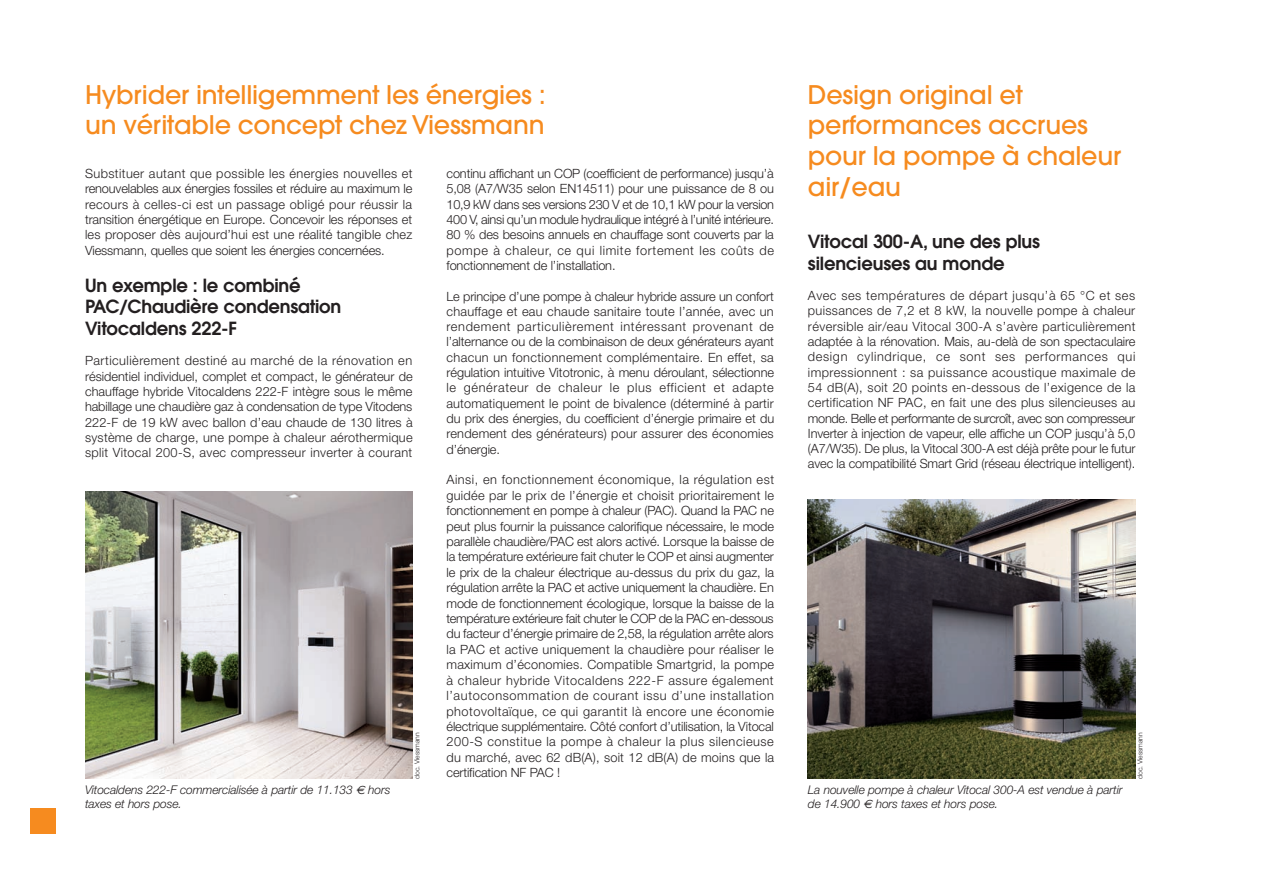
<style>
.page{position:relative;width:1263px;height:893px;background:#fff}
.page>*{position:absolute;margin:0;border:0;box-sizing:border-box;transform-origin:0 0}
.t1{font:500 25.5px/30.6px "Avant Garde";letter-spacing:-.01em;color:#f68b1f}
.t2{font:600 18px/21.6px "Avant Garde";letter-spacing:-.01em;color:#231f20}
.t3{font:300 12.75px/15.3px "Helvetica Neue";letter-spacing:-.01em;color:#231f20;text-align:justify}
.t4{font:italic 300 12px/14.4px "Helvetica Neue";letter-spacing:-.01em;color:#231f20}
.t5{font:300 6.75px "Helvetica Neue";letter-spacing:-.01em;color:#231f20}
.s1{font-family:"Euro Sans";font-weight:400}
</style>
<div class="page">
<div style="left:30px;top:808px;width:25px;height:25px;background:#f68b1f"></div>
<img style="left:85px;top:491px;width:327px;height:288px">
<img style="left:808px;top:500px;width:327px;height:279px">
<h1 class="t1" style="left:85px;top:82px;width:462px">Hybrider intelligemment les énergies : un véritable concept chez Viessmann</h1>
<h1 class="t1" style="left:808px;top:82px;width:315px">Design original et performances accrues pour la pompe à chaleur air/eau</h1>
<h2 class="t2" style="left:808px;top:232px;width:234px">Vitocal 300-A, une des plus silencieuses au monde</h2>
<p class="t3" style="left:808px;top:289px;width:329px">Avec ses températures de départ jusqu’à 65 °C et ses puissances de 7,2 et 8 kW, la nouvelle pompe à chaleur réversible air/eau Vitocal 300-A s’avère particulièrement adaptée à la rénovation. Mais, au-delà de son spectaculaire design cylindrique, ce sont ses performances qui impressionnent : sa puissance acoustique maximale de 54 dB(A), soit 20 points en-dessous de l’exigence de la certification NF PAC, en fait une des plus silencieuses au monde. Belle et performante de surcroît, avec son compresseur Inverter à injection de vapeur, elle affiche un COP jusqu’à 5,0 (A7/W35). De plus, la Vitocal 300-A est déjà prête pour le futur avec la compatibilité Smart Grid (réseau électrique intelligent).</p>
<p class="t3" style="left:85px;top:167px;width:329px">Substituer autant que possible les énergies nouvelles et renouvelables aux énergies fossiles et réduire au maximum le recours à celles-ci est un passage obligé pour réussir la transition énergétique en Europe. Concevoir les réponses et les proposer dès aujourd’hui est une réalité tangible chez Viessmann, quelles que soient les énergies concernées.</p>
<h2 class="t2" style="left:85px;top:276px;width:258px">Un exemple : le combiné<br>PAC/Chaudière condensation<br>Vitocaldens 222-F</h2>
<p class="t3" style="left:85px;top:354px;width:329px">Particulièrement destiné au marché de la rénovation en résidentiel individuel, complet et compact, le générateur de chauffage hybride Vitocaldens 222-F intègre sous le même habillage une chaudière gaz à condensation de type Vitodens 222-F de 19 kW avec ballon d’eau chaude de 130 litres à système de charge, une pompe à chaleur aérothermique split Vitocal 200-S, avec compresseur inverter à courant</p>
<p class="t3" style="left:446px;top:167px;width:329px">continu affichant un COP (coefficient de performance) jusqu’à 5,08 (A7/W35 selon EN14511) pour une puissance de 8 ou 10,9 kW dans ses versions 230 V et de 10,1 kW pour la version 400 V, ainsi qu’un module hydraulique intégré à l’unité intérieure.<br>80 % des besoins annuels en chauffage sont couverts par la pompe à chaleur, ce qui limite fortement les coûts de fonctionnement de l’installation.</p>
<p class="t3" style="left:446px;top:290px;width:329px">Le principe d’une pompe à chaleur hybride assure un confort chauffage et eau chaude sanitaire toute l’année, avec un rendement particulièrement intéressant provenant de l’alternance ou de la combinaison de deux générateurs ayant chacun un fonctionnement complémentaire. En effet, sa régulation intuitive Vitotronic, à menu déroulant, sélectionne le générateur de chaleur le plus efficient et adapte automatiquement le point de bivalence (déterminé à partir du prix des énergies, du coefficient d’énergie primaire et du rendement des générateurs) pour assurer des économies d’énergie.</p>
<p class="t3" style="left:446px;top:473px;width:329px">Ainsi, en fonctionnement économique, la régulation est guidée par le prix de l’énergie et choisit prioritairement le fonctionnement en pompe à chaleur (PAC). Quand la PAC ne peut plus fournir la puissance calorifique nécessaire, le mode parallèle chaudière/PAC est alors activé. Lorsque la baisse de la température extérieure fait chuter le COP et ainsi augmenter le prix de la chaleur électrique au-dessus du prix du gaz, la régulation arrête la PAC et active uniquement la chaudière. En mode de fonctionnement écologique, lorsque la baisse de la température extérieure fait chuter le COP de la PAC en-dessous du facteur d’énergie primaire de 2,58, la régulation arrête alors la PAC et active uniquement la chaudière pour réaliser le maximum d’économies. Compatible Smartgrid, la pompe à chaleur hybride Vitocaldens 222-F assure également l’autoconsommation de courant issu d’une installation photovoltaïque, ce qui garantit là encore une économie électrique supplémentaire. Côté confort d’utilisation, la Vitocal 200-S constitue la pompe à chaleur la plus silencieuse du marché, avec 62 dB(A), soit 12 dB(A) de moins que la certification NF PAC !</p>
<p class="t5" style="left:415px;top:779px;width:47px;rotate:-90deg">doc. Viessmann</p>
<p class="t5" style="left:1137px;top:779px;width:47px;rotate:-90deg">doc. Viessmann</p>
<p class="t4" style="left:85px;top:783px;width:307px">Vitocaldens 222-F commercialisée à partir de 11.133 <span class="s1">€</span> hors taxes et hors pose.</p>
<p class="t4" style="left:808px;top:783px;width:316px">La nouvelle pompe à chaleur Vitocal 300-A est vendue à partir de 14.900 <span class="s1">€</span> hors taxes et hors pose.</p>
</div>
